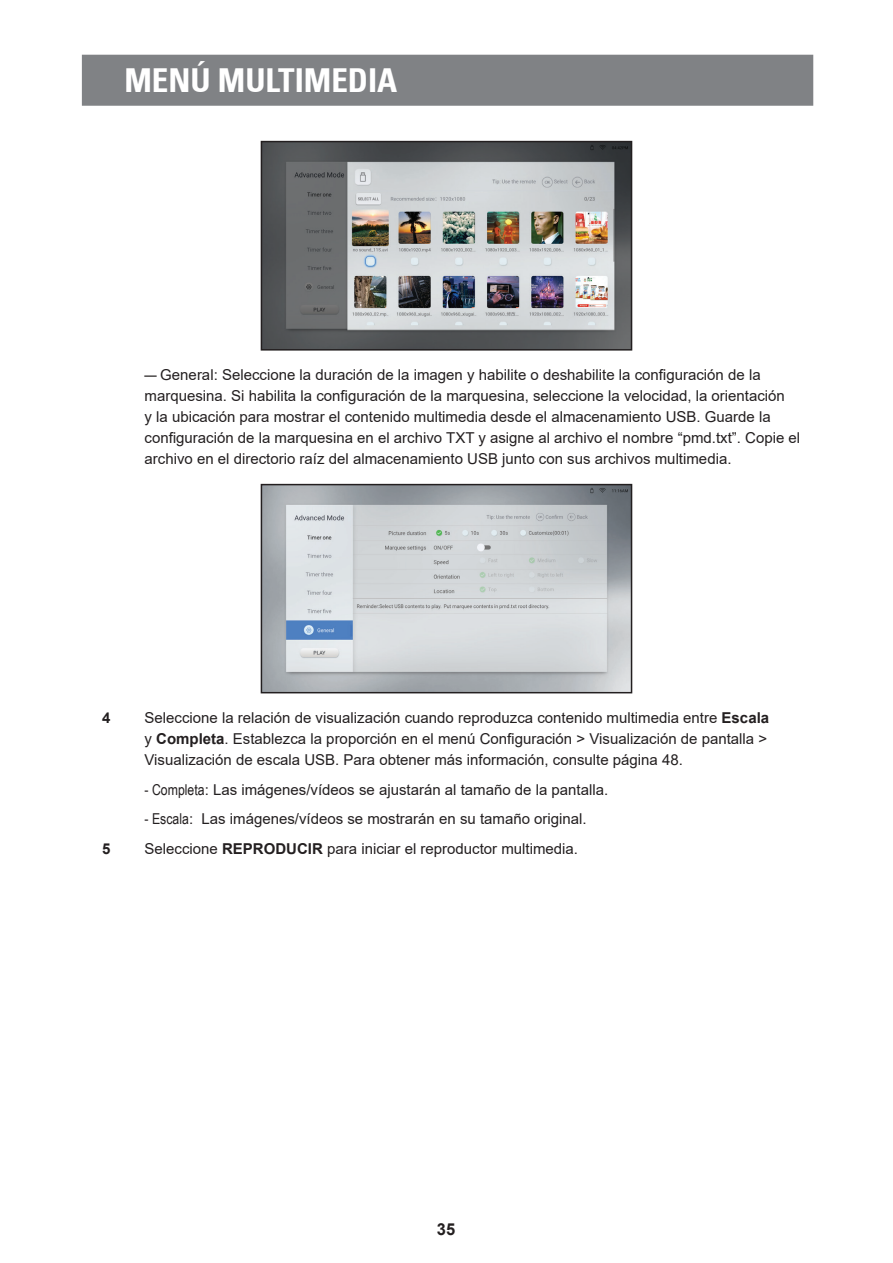
<style>
.page{position:relative;width:893px;height:1263px;background:#fff}
.page>*{position:absolute;margin:0;border:0;box-sizing:border-box;transform-origin:0 0}
.t1{font:700 condensed 33px "Univers 67";color:#fff}
.t2{font:700 16.5px "Arial";color:#231f20}
.t3{font:15px/21px "Arial";color:#231f20}
.t4{font:700 15px "Arial";color:#231f20}
.s1{font-family:"Arial Narrow"}
.s2{font-weight:700}
</style>
<div class="page">
<div style="left:82px;top:55px;width:731px;height:51px;background:#808285;border:2px solid #808285"></div>
<img style="left:264px;top:144px;width:365px;height:204px">
<div style="left:261px;top:141px;width:371px;height:210px;border:2px solid #231f20"></div>
<img style="left:264px;top:487px;width:365px;height:203px">
<div style="left:261px;top:484px;width:371px;height:209px;border:2px solid #231f20"></div>
<h1 class="t1" style="left:124px;top:60px;width:275px">MENÚ MULTIMEDIA</h1>
<p class="t3" style="left:145px;top:364px;width:657px"><span class="s1">—</span> General: Seleccione la duración de la imagen y habilite o deshabilite la configuración de la marquesina. Si habilita la configuración de la marquesina, seleccione la velocidad, la orientación<br>y la ubicación para mostrar el contenido multimedia desde el almacenamiento USB. Guarde la configuración de la marquesina en el archivo TXT y asigne al archivo el nombre “pmd.txt”. Copie el archivo en el directorio raíz del almacenamiento USB junto con sus archivos multimedia.</p>
<p class="t4" style="left:102px;top:707px;width:10px">4</p>
<p class="t3" style="left:145px;top:707px;width:626px">Seleccione la relación de visualización cuando reproduzca contenido multimedia entre <span class="s2">Escala </span>y <span class="s2">Completa</span>. Establezca la proporción en el menú Configuración &gt; Visualización de pantalla &gt;<br>Visualización de escala USB. Para obtener más información, consulte página 48.</p>
<p class="t3" style="left:145px;top:779px;width:465px"><span class="s1">- Completa</span>: Las imágenes/vídeos se ajustarán al tamaño de la pantalla.</p>
<p class="t3" style="left:145px;top:808px;width:444px"><span class="s1">- Escala</span>: Las imágenes/vídeos se mostrarán en su tamaño original.</p>
<p class="t4" style="left:102px;top:838px;width:10px">5</p>
<p class="t3" style="left:145px;top:838px;width:435px">Seleccione <span class="s2">REPRODUCIR</span> para iniciar el reproductor multimedia.</p>
<p class="t2" style="left:437px;top:1217px;width:20px">35</p>
</div>
